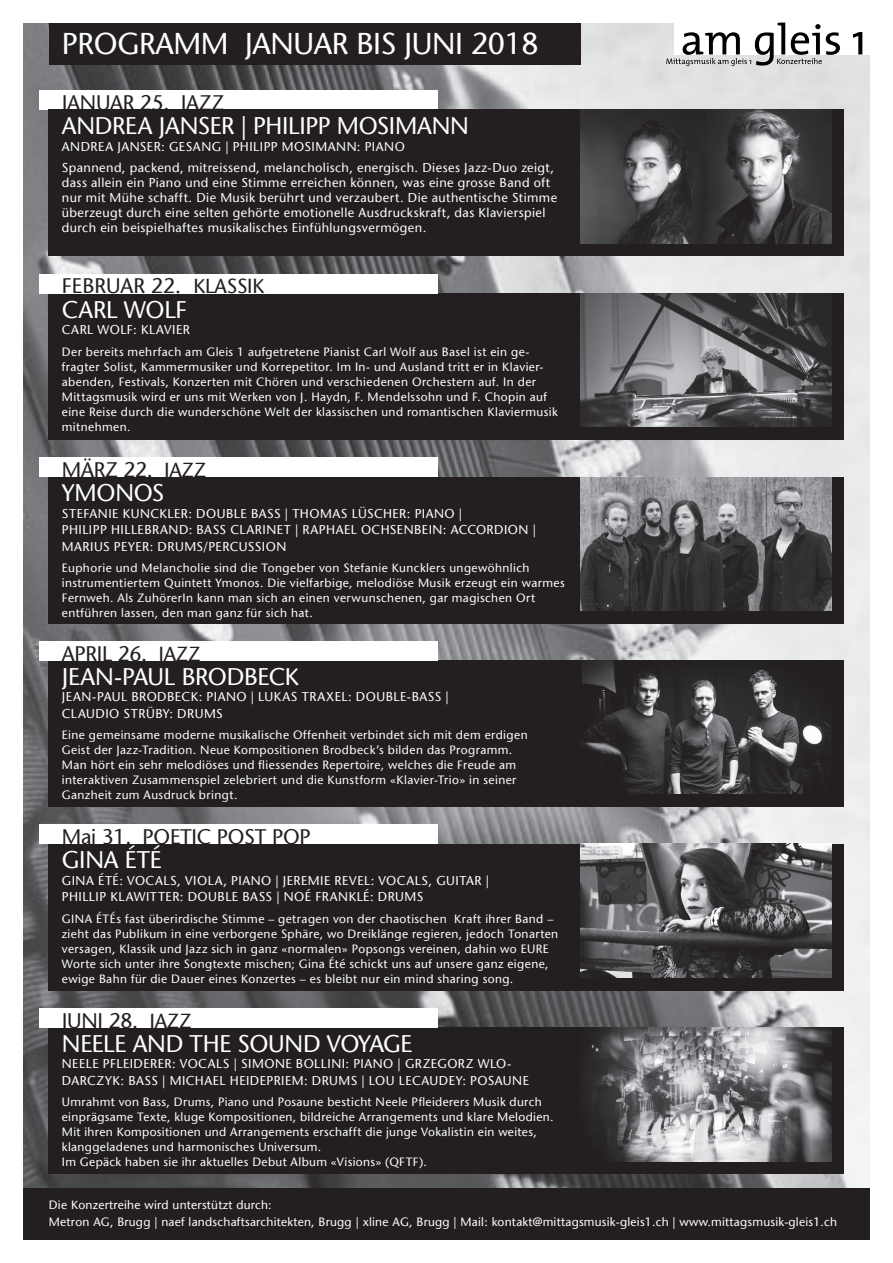
<style>
.page{position:relative;width:893px;height:1263px;background:#fff}
.page>*{position:absolute;margin:0;border:0;box-sizing:border-box;transform-origin:0 0}
.t1{font:30px "Stone Sans";letter-spacing:-.015em;color:#fff}
.t2{font:24px "Stone Sans";letter-spacing:-.01em;color:#fff}
.t3{font:21px "Stone Sans";letter-spacing:-.015em;color:#231f20}
.t4{font:12.75px/16.5px "Stone Sans";letter-spacing:.035em;color:#fff}
.t5{font:12px/15px "Stone Sans";letter-spacing:.03em;color:#fff}
.s1{font-size:20.25px}
</style>
<div class="page">
<img style="left:23px;top:23px;width:847px;height:1165px">
<div style="left:23px;top:1188px;width:847px;height:51px;background:#231f20"></div>
<div style="left:674px;top:0;width:219px;height:54px;background:#fff"></div>
<svg style="left:853px;top:32px;width:9px;height:22px"></svg>
<svg style="left:666px;top:22px;width:174px;height:44px"></svg>
<div style="left:39px;top:90px;width:399px;height:20px;background:#fff"></div>
<div style="left:49px;top:660px;width:795px;height:147px;background:#231f20"></div>
<div style="left:49px;top:293px;width:795px;height:147px;background:#231f20"></div>
<div style="left:49px;top:110px;width:795px;height:146px;background:#231f20"></div>
<div style="left:49px;top:477px;width:795px;height:146px;background:#231f20"></div>
<div style="left:49px;top:844px;width:795px;height:146px;background:#231f20"></div>
<div style="left:49px;top:1027px;width:795px;height:147px;background:#231f20"></div>
<div style="left:39px;top:274px;width:399px;height:19px;background:#fff"></div>
<div style="left:39px;top:458px;width:399px;height:19px;background:#fff"></div>
<div style="left:39px;top:641px;width:399px;height:19px;background:#fff"></div>
<div style="left:39px;top:825px;width:399px;height:19px;background:#fff"></div>
<div style="left:39px;top:1008px;width:399px;height:19px;background:#fff"></div>
<div style="left:49px;top:23px;width:531px;height:42px;background:#231f20"></div>
<img style="left:580px;top:478px;width:251px;height:132px">
<img style="left:580px;top:844px;width:251px;height:133px">
<img style="left:588px;top:1027px;width:243px;height:134px">
<img style="left:580px;top:293px;width:251px;height:134px">
<img style="left:580px;top:660px;width:250px;height:134px">
<img style="left:580px;top:110px;width:251px;height:133px">
<h1 class="t1" style="left:62px;top:26px;width:478px">PROGRAMM JANUAR BIS JUNI 2018</h1>
<h3 class="t3" style="left:62px;top:90px;width:164px">JANUAR 25. JAZZ</h3>
<h2 class="t2" style="left:62px;top:111px;width:31px">Andrea</h2>
<h2 class="t2" style="left:159px;top:111px;width:22px">Janser</h2>
<h2 class="t2" style="left:241px;top:111px;width:37px">| Philipp</h2>
<h2 class="t2" style="left:337px;top:111px;width:56px">Mosimann</h2>
<p class="t4" style="left:62px;top:135px;width:494px;line-height:21.5px">ANDREA JANSER: GESANG | PHILIPP MOSIMANN: PIANO<br>Spannend, packend, mitreissend, melancholisch, energisch. Dieses Jazz-Duo zeigt,</p>
<p class="t4" style="left:62px;top:175px;width:497px;line-height:15px">dass allein ein Piano und eine Stimme erreichen können, was eine grosse Band oft nur mit Mühe schafft. Die Musik berührt und verzaubert. Die authentische Stimme überzeugt durch eine selten gehörte emotionelle Ausdruckskraft, das Klavierspiel durch ein beispielhaftes musikalisches Einfühlungsvermögen.</p>
<h3 class="t3" style="left:62px;top:274px;width:204px">FEBRUAR 22. <span class="s1">KLASSIK</span></h3>
<h2 class="t2" style="left:62px;top:295px;width:31px">Carl</h2>
<h2 class="t2" style="left:124px;top:295px;width:65px">Wolf</h2>
<p class="t4" style="left:62px;top:321px;width:130px">CARL WOLF: KLAVIER</p>
<p class="t5" style="left:62px;top:344px;width:497px">Der bereits mehrfach am Gleis 1 aufgetretene Pianist Carl Wolf aus Basel ist ein ge&shy;fragter Solist, Kammermusiker und Korrepetitor. Im In- und Ausland tritt er in Klavier&shy;abenden, Festivals, Konzerten mit Chören und verschiedenen Orchestern auf. In der Mittagsmusik wird er uns mit Werken von J. Haydn, F. Mendelssohn und F. Chopin auf eine Reise durch die wunderschöne Welt der klassischen und romantischen Klaviermusik mitnehmen.</p>
<h3 class="t3" style="left:62px;top:457px;width:146px">MÄRZ 22. <span class="s1">JAZZ</span></h3>
<h2 class="t2" style="left:62px;top:479px;width:101px">Ymonos</h2>
<p class="t4" style="left:62px;top:505px;width:476px">STEFANIE KUNCKLER: DOUBLE BASS | THOMAS LÜSCHER: PIANO |<br>PHILIPP HILLEBRAND: BASS CLARINET | RAPHAEL OCHSENBEIN: ACCORDION |<br>MARIUS PEYER: DRUMS/PERCUSSION</p>
<p class="t5" style="left:62px;top:560px;width:505px">Euphorie und Melancholie sind die Tongeber von Stefanie Kuncklers ungewöhnlich instrumentiertem Quintett Ymonos. Die vielfarbige, melodiöse Musik erzeugt ein warmes Fernweh. Als ZuhörerIn kann man sich an einen verwunschenen, gar magischen Ort entführen lassen, den man ganz für sich hat.</p>
<h3 class="t3" style="left:62px;top:641px;width:140px">APRIL 26. <span class="s1">JAZZ</span></h3>
<h2 class="t2" style="left:62px;top:662px;width:22px">Jean</h2>
<h2 class="t2" style="left:114px;top:662px;width:35px">-Paul</h2>
<h2 class="t2" style="left:182px;top:662px;width:61px">Brodbeck</h2>
<p class="t4" style="left:62px;top:689px;width:389px">JEAN-PAUL BRODBECK: PIANO | LUKAS TRAXEL: DOUBLE-BASS |<br>CLAUDIO STRÜBY: DRUMS</p>
<p class="t5" style="left:62px;top:727px;width:467px">Eine gemeinsame moderne musikalische Offenheit verbindet sich mit dem erdigen Geist der Jazz-Tradition. Neue Kompositionen Brodbeck’s bilden das Programm.<br>Man hört ein sehr melodiöses und fliessendes Repertoire, welches die Freude am interaktiven Zusammenspiel zelebriert und die Kunstform «Klavier-Trio» in seiner Ganzheit zum Ausdruck bringt.</p>
<h3 class="t3" style="left:62px;top:824px;width:250px">Mai 31. POETIC POST POP</h3>
<h2 class="t2" style="left:62px;top:846px;width:101px">GINA ÉTÉ</h2>
<p class="t4" style="left:62px;top:872px;width:429px">GINA ÉTÉ: VOCALS, VIOLA, PIANO | JEREMIE REVEL: VOCALS, GUITAR |<br>PHILLIP KLAWITTER: DOUBLE BASS | NOÉ FRANKLÉ: DRUMS</p>
<p class="t5" style="left:62px;top:911px;width:498px">GINA ÉTÉs fast überirdische Stimme – getragen von der chaotischen Kraft ihrer Band – zieht das Publikum in eine verborgene Sphäre, wo Dreiklänge regieren, jedoch Tonarten versagen, Klassik und Jazz sich in ganz «normalen» Popsongs vereinen, dahin wo EURE Worte sich unter ihre Songtexte mischen; Gina Été schickt uns auf unsere ganz eigene, ewige Bahn für die Dauer eines Konzertes – es bleibt nur ein mind sharing song.</p>
<h3 class="t3" style="left:62px;top:1008px;width:131px">JUNI 28. <span class="s1">JAZZ</span></h3>
<h2 class="t2" style="left:62px;top:1029px;width:352px">NEELE AND THE SOUND VOYAGE</h2>
<p class="t4" style="left:62px;top:1056px;width:469px">NEELE PFLEIDERER: VOCALS | SIMONE BOLLINI: PIANO | GRZEGORZ WLO-<br>DARCZYK: BASS | MICHAEL HEIDEPRIEM: DRUMS | LOU LECAUDEY: POSAUNE</p>
<p class="t5" style="left:62px;top:1095px;width:493px">Umrahmt von Bass, Drums, Piano und Posaune besticht Neele Pfleiderers Musik durch einprägsame Texte, kluge Kompositionen, bildreiche Arrangements und klare Melodien.<br>Mit ihren Kompositionen und Arrangements erschafft die junge Vokalistin ein weites, klanggeladenes und harmonisches Universum.<br>Im Gepäck haben sie ihr aktuelles Debut Album «Visions» (QFTF).</p>
<p class="t5" style="left:49px;top:1197px;width:790px;line-height:16.5px">Die Konzertreihe wird unterstützt durch:<br>Metron AG, Brugg | naef landschaftsarchitekten, Brugg | xline AG, Brugg | Mail: kontakt@mittagsmusik-gleis1.ch | www.mittagsmusik-gleis1.ch</p>
</div>
